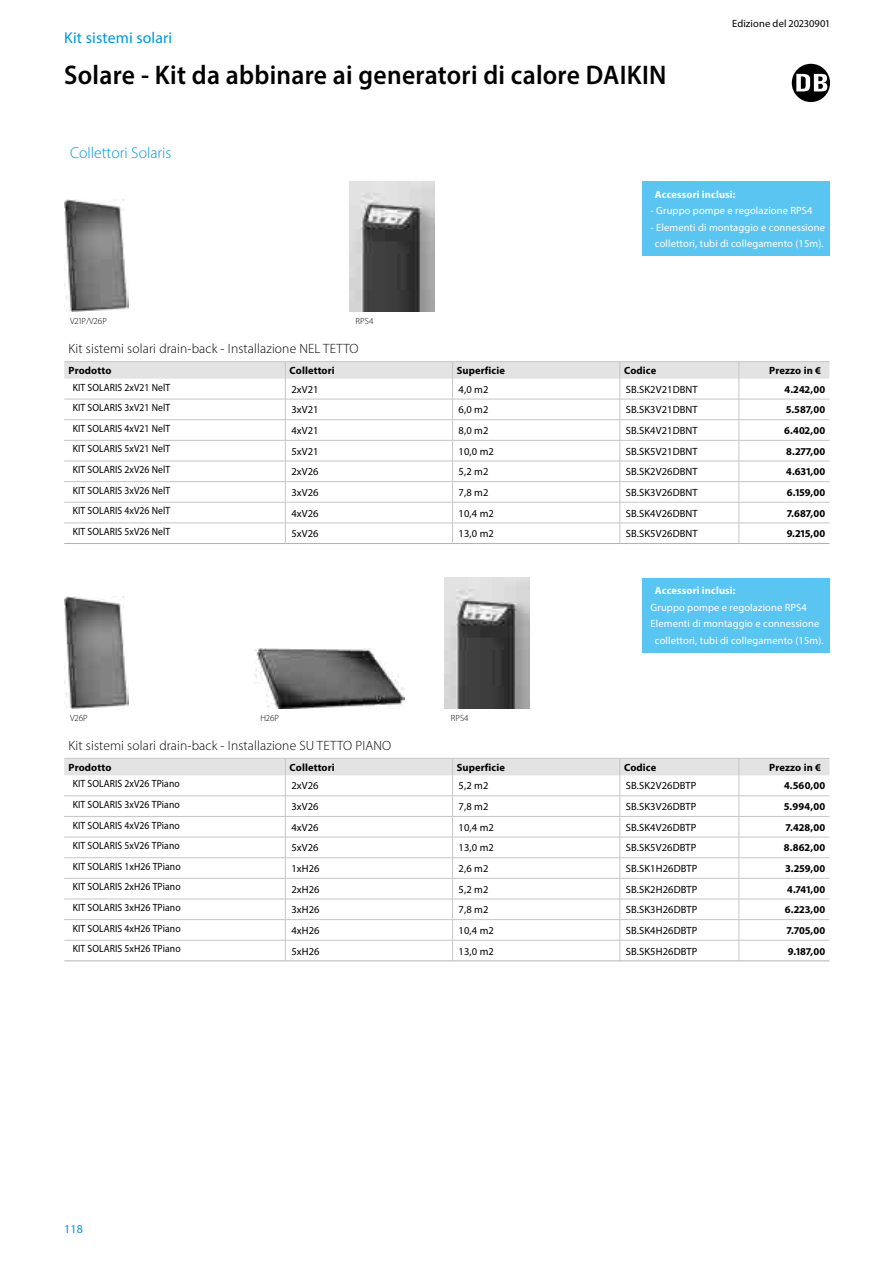
<style>
.page{position:relative;width:893px;height:1263px;background:#fff}
.page>*{position:absolute;margin:0;border:0;box-sizing:border-box;transform-origin:0 0}
.t1{font:600 27px "Myriad Pro";letter-spacing:.01em;color:#000;scale:.95 1}
.t2{font:300 15.75px "Myriad Pro";color:#0095db}
.t3{font:15.75px "Myriad Pro";letter-spacing:.01em;color:#0095db}
.t4{font:300 13.5px "Myriad Pro";letter-spacing:.01em;color:#000}
.t5{font:12px "Myriad Pro";color:#0095db}
.t6{font:10.5px "Myriad Pro";letter-spacing:.01em;color:#000}
.t7{font:10.5px "Myriad Pro";letter-spacing:.01em;color:#000;scale:.92 1}
.t8{font:700 10.5px "Myriad Pro";letter-spacing:.01em;color:#000}
.t9{font:10.5px/16.5px "Myriad Pro";letter-spacing:.01em;color:#fff;text-align:center}
.t10{font:700 10.5px "Myriad Pro";letter-spacing:.01em;color:#fff}
.t11{font:300 9px "Myriad Pro";letter-spacing:.01em;color:#000}
</style>
<div class="page">
<hr style="left:64px;top:361px;width:221px;height:1px;background:#c6c6c6">
<hr style="left:285px;top:361px;width:168px;height:1px;background:#c6c6c6">
<hr style="left:453px;top:361px;width:167px;height:1px;background:#c6c6c6">
<hr style="left:620px;top:361px;width:119px;height:1px;background:#c6c6c6">
<hr style="left:739px;top:361px;width:90px;height:1px;background:#c6c6c6">
<hr style="left:64px;top:543px;width:221px;height:1px;background:#b3b2b2">
<hr style="left:285px;top:543px;width:168px;height:1px;background:#b3b2b2">
<hr style="left:453px;top:543px;width:167px;height:1px;background:#b3b2b2">
<hr style="left:620px;top:543px;width:119px;height:1px;background:#b3b2b2">
<hr style="left:739px;top:543px;width:90px;height:1px;background:#b3b2b2">
<svg style="left:64px;top:362px;width:765px;height:181px"></svg>
<img style="left:64px;top:199px;width:65px;height:112px">
<img style="left:350px;top:181px;width:84px;height:130px">
<div style="left:642px;top:181px;width:187px;height:75px;background:#5bc5f2"></div>
<hr style="left:64px;top:961px;width:221px;height:1px;background:#b3b2b2">
<hr style="left:285px;top:961px;width:168px;height:1px;background:#b3b2b2">
<hr style="left:453px;top:961px;width:167px;height:1px;background:#b3b2b2">
<hr style="left:620px;top:961px;width:119px;height:1px;background:#b3b2b2">
<hr style="left:739px;top:961px;width:90px;height:1px;background:#b3b2b2">
<svg style="left:64px;top:758px;width:765px;height:203px"></svg>
<img style="left:64px;top:596px;width:65px;height:112px">
<img style="left:254px;top:648px;width:150px;height:60px">
<img style="left:445px;top:578px;width:84px;height:130px">
<div style="left:642px;top:578px;width:187px;height:74px;background:#5bc5f2"></div>
<div style="left:792px;top:64px;width:38px;height:38px;background:#000;border-radius:50%"></div>
<svg style="left:796px;top:74px;width:31px;height:17px"></svg>
<h2 class="t3" style="left:64px;top:28px;width:110px">Kit sistemi solari</h2>
<h1 class="t1" style="left:64px;top:58px;width:635px">Solare - Kit da abbinare ai generatori di calore DAIKIN</h1>
<h2 class="t2" style="left:70px;top:143px;width:103px">Collettori Solaris</h2>
<p class="t6" style="left:732px;top:17px;width:99px">Edizione del 20230901</p>
<p class="t10" style="left:655px;top:187px;width:82px">Accessori inclusi:</p>
<p class="t9" style="left:651px;top:202px;width:163px">- Gruppo pompe e regolazione RPS4</p>
<p class="t9" style="left:651px;top:219px;width:176px">- Elementi di montaggio e connessione collettori, tubi di collegamento (15m).</p>
<p class="t11" style="left:70px;top:316px;width:38px">V21P/V26P</p>
<p class="t11" style="left:356px;top:316px;width:19px">RPS4</p>
<p class="t4" style="left:68px;top:340px;width:292px">Kit sistemi solari drain-back - Installazione NEL TETTO</p>
<p class="t8" style="left:68px;top:364px;width:44px">Prodotto</p>
<p class="t8" style="left:290px;top:364px;width:47px">Collettori</p>
<p class="t8" style="left:457px;top:364px;width:50px">Superficie</p>
<p class="t8" style="left:624px;top:364px;width:34px">Codice</p>
<p class="t8" style="left:769px;top:364px;width:53px">Prezzo in €</p>
<p class="t7" style="left:73px;top:381px;width:108px">KIT SOLARIS 2xV21 NelT</p>
<p class="t6" style="left:291px;top:383px;width:29px">2xV21</p>
<p class="t6" style="left:459px;top:383px;width:31px">4,0 m2</p>
<p class="t6" style="left:626px;top:383px;width:73px">SB.SK2V21DBNT</p>
<p class="t8" style="left:784px;top:382px;width:42px">4.242,00</p>
<p class="t7" style="left:73px;top:401px;width:108px">KIT SOLARIS 3xV21 NelT</p>
<p class="t6" style="left:291px;top:403px;width:29px">3xV21</p>
<p class="t6" style="left:459px;top:403px;width:31px">6,0 m2</p>
<p class="t6" style="left:626px;top:403px;width:73px">SB.SK3V21DBNT</p>
<p class="t8" style="left:786px;top:403px;width:41px">5.587,00</p>
<p class="t7" style="left:73px;top:422px;width:108px">KIT SOLARIS 4xV21 NelT</p>
<p class="t6" style="left:291px;top:424px;width:29px">4xV21</p>
<p class="t6" style="left:459px;top:424px;width:31px">8,0 m2</p>
<p class="t6" style="left:626px;top:424px;width:73px">SB.SK4V21DBNT</p>
<p class="t8" style="left:784px;top:424px;width:43px">6.402,00</p>
<p class="t7" style="left:73px;top:442px;width:108px">KIT SOLARIS 5xV21 NelT</p>
<p class="t6" style="left:291px;top:445px;width:29px">5xV21</p>
<p class="t6" style="left:459px;top:445px;width:37px">10,0 m2</p>
<p class="t6" style="left:626px;top:445px;width:73px">SB.SK5V21DBNT</p>
<p class="t8" style="left:786px;top:444px;width:41px">8.277,00</p>
<p class="t7" style="left:73px;top:463px;width:108px">KIT SOLARIS 2xV26 NelT</p>
<p class="t6" style="left:291px;top:465px;width:29px">2xV26</p>
<p class="t6" style="left:459px;top:465px;width:31px">5,2 m2</p>
<p class="t6" style="left:626px;top:465px;width:73px">SB.SK2V26DBNT</p>
<p class="t8" style="left:786px;top:465px;width:41px">4.631,00</p>
<p class="t7" style="left:73px;top:484px;width:108px">KIT SOLARIS 3xV26 NelT</p>
<p class="t6" style="left:291px;top:486px;width:29px">3xV26</p>
<p class="t6" style="left:459px;top:486px;width:31px">7,8 m2</p>
<p class="t6" style="left:626px;top:486px;width:73px">SB.SK3V26DBNT</p>
<p class="t8" style="left:787px;top:485px;width:40px">6.159,00</p>
<p class="t7" style="left:73px;top:504px;width:108px">KIT SOLARIS 4xV26 NelT</p>
<p class="t6" style="left:291px;top:506px;width:29px">4xV26</p>
<p class="t6" style="left:459px;top:506px;width:37px">10,4 m2</p>
<p class="t6" style="left:626px;top:506px;width:73px">SB.SK4V26DBNT</p>
<p class="t8" style="left:787px;top:506px;width:40px">7.687,00</p>
<p class="t7" style="left:73px;top:525px;width:108px">KIT SOLARIS 5xV26 NelT</p>
<p class="t6" style="left:291px;top:527px;width:29px">5xV26</p>
<p class="t6" style="left:459px;top:527px;width:37px">13,0 m2</p>
<p class="t6" style="left:626px;top:527px;width:73px">SB.SK5V26DBNT</p>
<p class="t8" style="left:787px;top:527px;width:40px">9.215,00</p>
<p class="t10" style="left:655px;top:584px;width:82px">Accessori inclusi:</p>
<p class="t9" style="left:651px;top:599px;width:158px">Gruppo pompe e regolazione RPS4</p>
<p class="t9" style="left:651px;top:615px;width:170px">Elementi di montaggio e connessione</p>
<p class="t9" style="left:655px;top:632px;width:170px">collettori, tubi di collegamento (15m).</p>
<p class="t11" style="left:70px;top:712px;width:19px">V26P</p>
<p class="t11" style="left:260px;top:712px;width:20px">H26P</p>
<p class="t11" style="left:451px;top:712px;width:19px">RPS4</p>
<p class="t4" style="left:68px;top:737px;width:324px">Kit sistemi solari drain-back - Installazione SU TETTO PIANO</p>
<p class="t8" style="left:68px;top:760px;width:44px">Prodotto</p>
<p class="t8" style="left:290px;top:760px;width:47px">Collettori</p>
<p class="t8" style="left:457px;top:760px;width:50px">Superficie</p>
<p class="t8" style="left:624px;top:760px;width:34px">Codice</p>
<p class="t8" style="left:769px;top:760px;width:53px">Prezzo in €</p>
<p class="t7" style="left:73px;top:777px;width:118px">KIT SOLARIS 2xV26 TPiano</p>
<p class="t6" style="left:291px;top:779px;width:29px">2xV26</p>
<p class="t6" style="left:459px;top:779px;width:31px">5,2 m2</p>
<p class="t6" style="left:626px;top:779px;width:72px">SB.SK2V26DBTP</p>
<p class="t8" style="left:784px;top:779px;width:43px">4.560,00</p>
<p class="t7" style="left:73px;top:798px;width:118px">KIT SOLARIS 3xV26 TPiano</p>
<p class="t6" style="left:291px;top:800px;width:29px">3xV26</p>
<p class="t6" style="left:459px;top:800px;width:31px">7,8 m2</p>
<p class="t6" style="left:626px;top:800px;width:72px">SB.SK3V26DBTP</p>
<p class="t8" style="left:784px;top:800px;width:42px">5.994,00</p>
<p class="t7" style="left:73px;top:818px;width:118px">KIT SOLARIS 4xV26 TPiano</p>
<p class="t6" style="left:291px;top:821px;width:29px">4xV26</p>
<p class="t6" style="left:459px;top:821px;width:37px">10,4 m2</p>
<p class="t6" style="left:626px;top:821px;width:72px">SB.SK4V26DBTP</p>
<p class="t8" style="left:786px;top:820px;width:41px">7.428,00</p>
<p class="t7" style="left:73px;top:839px;width:118px">KIT SOLARIS 5xV26 TPiano</p>
<p class="t6" style="left:291px;top:841px;width:29px">5xV26</p>
<p class="t6" style="left:459px;top:841px;width:37px">13,0 m2</p>
<p class="t6" style="left:626px;top:841px;width:72px">SB.SK5V26DBTP</p>
<p class="t8" style="left:784px;top:841px;width:43px">8.862,00</p>
<p class="t7" style="left:73px;top:860px;width:119px">KIT SOLARIS 1xH26 TPiano</p>
<p class="t6" style="left:291px;top:862px;width:30px">1xH26</p>
<p class="t6" style="left:459px;top:862px;width:31px">2,6 m2</p>
<p class="t6" style="left:626px;top:862px;width:73px">SB.SK1H26DBTP</p>
<p class="t8" style="left:785px;top:861px;width:41px">3.259,00</p>
<p class="t7" style="left:73px;top:880px;width:119px">KIT SOLARIS 2xH26 TPiano</p>
<p class="t6" style="left:291px;top:882px;width:30px">2xH26</p>
<p class="t6" style="left:459px;top:882px;width:31px">5,2 m2</p>
<p class="t6" style="left:626px;top:882px;width:73px">SB.SK2H26DBTP</p>
<p class="t8" style="left:787px;top:882px;width:40px">4.741,00</p>
<p class="t7" style="left:73px;top:901px;width:119px">KIT SOLARIS 3xH26 TPiano</p>
<p class="t6" style="left:291px;top:903px;width:30px">3xH26</p>
<p class="t6" style="left:459px;top:903px;width:31px">7,8 m2</p>
<p class="t6" style="left:626px;top:903px;width:73px">SB.SK3H26DBTP</p>
<p class="t8" style="left:785px;top:903px;width:42px">6.223,00</p>
<p class="t7" style="left:73px;top:922px;width:119px">KIT SOLARIS 4xH26 TPiano</p>
<p class="t6" style="left:291px;top:924px;width:30px">4xH26</p>
<p class="t6" style="left:459px;top:924px;width:37px">10,4 m2</p>
<p class="t6" style="left:626px;top:924px;width:73px">SB.SK4H26DBTP</p>
<p class="t8" style="left:787px;top:923px;width:40px">7.705,00</p>
<p class="t7" style="left:73px;top:942px;width:119px">KIT SOLARIS 5xH26 TPiano</p>
<p class="t6" style="left:291px;top:944px;width:30px">5xH26</p>
<p class="t6" style="left:459px;top:944px;width:37px">13,0 m2</p>
<p class="t6" style="left:626px;top:944px;width:73px">SB.SK5H26DBTP</p>
<p class="t8" style="left:788px;top:944px;width:39px">9.187,00</p>
<p class="t5" style="left:64px;top:1221px;width:20px">118</p>
</div>
